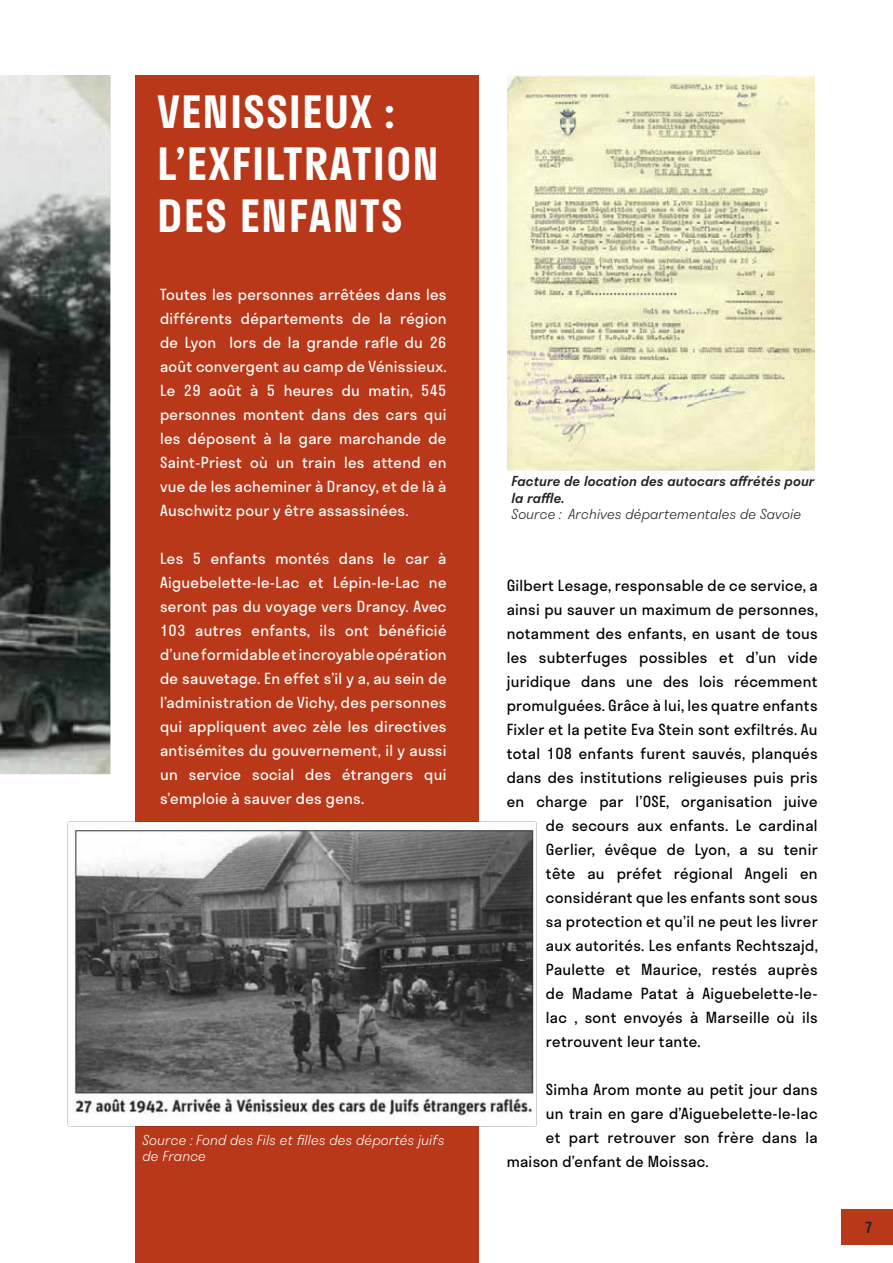
<style>
.page{position:relative;width:893px;height:1263px;background:#fff}
.page>*{position:absolute;margin:0;border:0;box-sizing:border-box;transform-origin:0 0}
.t1{font:600 43.5px/52.2px "Stratos";letter-spacing:.04em;color:#fff}
.t2{font:15px "Stratos";letter-spacing:.02em;color:#000}
.t3{font:15px/24px "Stratos";letter-spacing:.02em;color:#fff;text-align:justify}
.t4{font:500 15px "Stratos";color:#212121}
.t5{font:italic 300 13.5px/16.2px "Stratos";letter-spacing:.01em;color:#fff}
.t6{font:italic 500 13.5px/16.2px "Stratos";letter-spacing:.01em;color:#212121}
.t7{font:italic 300 13.5px "Stratos";letter-spacing:.01em;color:#212121}
</style>
<div class="page">
<img style="left:0;top:75px;width:110px;height:699px">
<div style="left:842px;top:1209px;width:51px;height:36px;background:#b83819"></div>
<div style="left:135px;top:75px;width:344px;height:1188px;background:#b83819"></div>
<img style="left:507px;top:75px;width:307px;height:395px">
<img style="left:68px;top:821px;width:469px;height:305px">
<h1 class="t1" style="left:158px;top:84px;width:283px">VENISSIEUX :<br>L’EXFILTRATION<br>DES ENFANTS</h1>
<p class="t3" style="left:160px;top:281px;width:288px">Toutes les personnes arrêtées dans les différents départements de la région de Lyon lors de la grande rafle du 26 août convergent au camp de Vénissieux.<br>Le 29 août à 5 heures du matin, 545 personnes montent dans des cars qui les déposent à la gare marchande de Saint-Priest où un train les attend en vue de les acheminer à Drancy, et de là à Auschwitz pour y être assassinées.</p>
<p class="t3" style="left:160px;top:545px;width:288px">Les 5 enfants montés dans le car à Aiguebelette-le-Lac et Lépin-le-Lac ne seront pas du voyage vers Drancy. Avec 103 autres enfants, ils ont bénéficié d’une formidable et incroyable opération de sauvetage. En effet s’il y a, au sein de l’administration de Vichy, des personnes qui appliquent avec zèle les directives antisémites du gouvernement, il y aussi un service social des étrangers qui s’emploie à sauver des gens.</p>
<p class="t5" style="left:142px;top:1131px;width:304px">Source : Fond des Fils et filles des déportés juifs de France</p>
<p class="t6" style="left:511px;top:473px;width:304px">Facture de location des autocars affrétés pour la raffle.</p>
<p class="t7" style="left:511px;top:503px;width:291px">Source : Archives départementales de Savoie</p>
<p class="t2" style="left:507px;top:574px;width:312px">Gilbert Lesage, responsable de ce service, a</p>
<p class="t2" style="left:507px;top:598px;width:313px">ainsi pu sauver un maximum de personnes,</p>
<p class="t2" style="left:507px;top:622px;width:312px">notamment des enfants, en usant de tous</p>
<p class="t2" style="left:507px;top:646px;width:312px">les subterfuges possibles et d’un vide</p>
<p class="t2" style="left:507px;top:670px;width:312px">juridique dans une des lois récemment</p>
<p class="t2" style="left:507px;top:694px;width:312px">promulguées. Grâce à lui, les quatre enfants</p>
<p class="t2" style="left:507px;top:718px;width:312px">Fixler et la petite Eva Stein sont exfiltrés. Au</p>
<p class="t2" style="left:507px;top:742px;width:312px">total 108 enfants furent sauvés, planqués</p>
<p class="t2" style="left:507px;top:766px;width:312px">dans des institutions religieuses puis pris</p>
<p class="t2" style="left:507px;top:790px;width:312px">en charge par l’OSE, organisation juive</p>
<p class="t2" style="left:546px;top:814px;width:273px">de secours aux enfants. Le cardinal</p>
<p class="t2" style="left:546px;top:838px;width:273px">Gerlier, évêque de Lyon, a su tenir</p>
<p class="t2" style="left:546px;top:862px;width:273px">tête au préfet régional Angeli en</p>
<p class="t2" style="left:546px;top:886px;width:273px">considérant que les enfants sont sous</p>
<p class="t2" style="left:546px;top:910px;width:273px">sa protection et qu’il ne peut les livrer</p>
<p class="t2" style="left:546px;top:934px;width:273px">aux autorités. Les enfants Rechtszajd,</p>
<p class="t2" style="left:546px;top:958px;width:273px">Paulette et Maurice, restés auprès</p>
<p class="t2" style="left:546px;top:982px;width:273px">de Madame Patat à Aiguebelette-le-</p>
<p class="t2" style="left:546px;top:1006px;width:273px">lac , sont envoyés à Marseille où ils</p>
<p class="t2" style="left:546px;top:1030px;width:156px">retrouvent leur tante.</p>
<p class="t2" style="left:546px;top:1078px;width:273px">Simha Arom monte au petit jour dans</p>
<p class="t2" style="left:546px;top:1102px;width:273px">un train en gare d’Aiguebelette-le-lac</p>
<p class="t2" style="left:546px;top:1126px;width:273px">et part retrouver son frère dans la</p>
<p class="t2" style="left:507px;top:1150px;width:204px">maison d’enfant de Moissac.</p>
<p class="t4" style="left:864px;top:1215px;width:10px">7</p>
</div>
